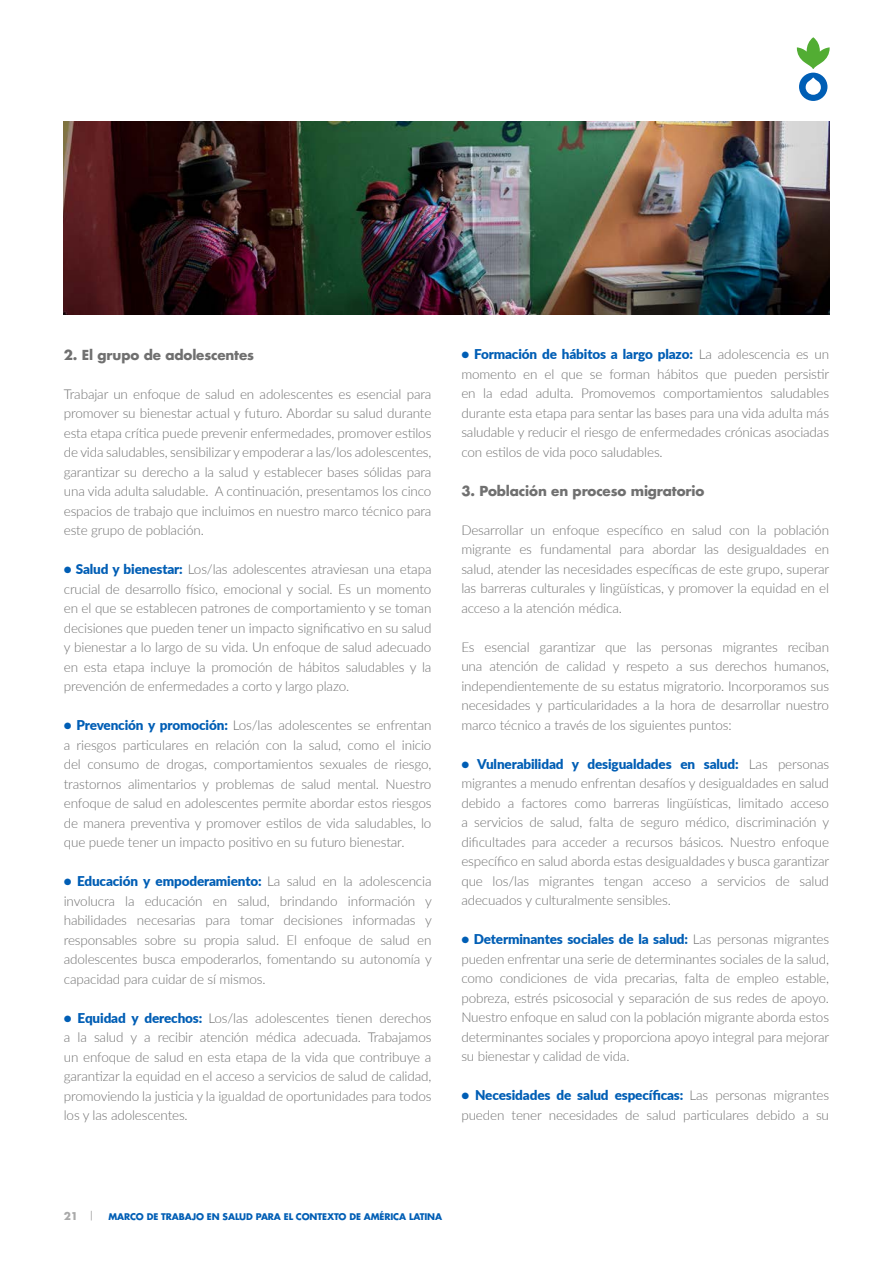
<style>
.page{position:relative;width:893px;height:1263px;background:#fff}
.page>*{position:absolute;margin:0;border:0;box-sizing:border-box;transform-origin:0 0}
.t1{font:300 13.5px/19.5px "Lato";letter-spacing:-.01em;color:#707070;text-align:justify}
.t2{font:700 13.5px "Futura LT Pro";letter-spacing:-.01em;color:#707070}
.t3{font:700 10.5px "Futura LT Pro";color:#a9a9a9}
.t4{font:700 9px "Futura LT Pro";letter-spacing:-.01em;color:#005eb5}
.s1{font-weight:900;color:#005eb5}
</style>
<div class="page">
<svg style="left:797px;top:37px;width:33px;height:64px"></svg>
<img style="left:64px;top:122px;width:765px;height:193px">
<p class="t2" style="left:64px;top:346px;width:192px">2. El grupo de adolescentes</p>
<p class="t1" style="left:64px;top:384px;width:369px">Trabajar un enfoque de salud en adolescentes es esencial para promover su bienestar actual y futuro. Abordar su salud durante esta etapa crítica puede prevenir enfermedades, promover estilos de vida saludables, sensibilizar y empoderar a las/los adolescentes, garantizar su derecho a la salud y establecer bases sólidas para una vida adulta saludable. A continuación, presentamos los cinco espacios de trabajo que incluimos en nuestro marco técnico para este grupo de población.</p>
<p class="t1" style="left:64px;top:559px;width:369px"><span class="s1">• Salud y bienestar:</span> Los/las adolescentes atraviesan una etapa crucial de desarrollo físico, emocional y social. Es un momento en el que se establecen patrones de comportamiento y se toman decisiones que pueden tener un impacto significativo en su salud y bienestar a lo largo de su vida. Un enfoque de salud adecuado en esta etapa incluye la promoción de hábitos saludables y la prevención de enfermedades a corto y largo plazo.</p>
<p class="t1" style="left:64px;top:715px;width:369px"><span class="s1">• Prevención y promoción:</span> Los/las adolescentes se enfrentan a riesgos particulares en relación con la salud, como el inicio del consumo de drogas, comportamientos sexuales de riesgo, trastornos alimentarios y problemas de salud mental. Nuestro enfoque de salud en adolescentes permite abordar estos riesgos de manera preventiva y promover estilos de vida saludables, lo que puede tener un impacto positivo en su futuro bienestar.</p>
<p class="t1" style="left:64px;top:871px;width:370px"><span class="s1">• Educación y empoderamiento:</span> La salud en la adolescencia involucra la educación en salud, brindando información y habilidades necesarias para tomar decisiones informadas y responsables sobre su propia salud. El enfoque de salud en adolescentes busca empoderarlos, fomentando su autonomía y capacidad para cuidar de sí mismos.</p>
<p class="t1" style="left:64px;top:1008px;width:369px"><span class="s1">• Equidad y derechos:</span> Los/las adolescentes tienen derechos a la salud y a recibir atención médica adecuada. Trabajamos un enfoque de salud en esta etapa de la vida que contribuye a garantizar la equidad en el acceso a servicios de salud de calidad, promoviendo la justicia y la igualdad de oportunidades para todos los y las adolescentes.</p>
<p class="t1" style="left:461px;top:344px;width:369px"><span class="s1">• Formación de hábitos a largo plazo:</span> La adolescencia es un momento en el que se forman hábitos que pueden persistir en la edad adulta. Promovemos comportamientos saludables durante esta etapa para sentar las bases para una vida adulta más saludable y reducir el riesgo de enfermedades crónicas asociadas con estilos de vida poco saludables.</p>
<p class="t2" style="left:461px;top:482px;width:244px">3. Población en proceso migratorio</p>
<p class="t1" style="left:461px;top:520px;width:369px">Desarrollar un enfoque específico en salud con la población migrante es fundamental para abordar las desigualdades en salud, atender las necesidades específicas de este grupo, superar las barreras culturales y lingüísticas, y promover la equidad en el acceso a la atención médica.</p>
<p class="t1" style="left:461px;top:637px;width:369px">Es esencial garantizar que las personas migrantes reciban una atención de calidad y respeto a sus derechos humanos, independientemente de su estatus migratorio. Incorporamos sus necesidades y particularidades a la hora de desarrollar nuestro marco técnico a través de los siguientes puntos:</p>
<p class="t1" style="left:461px;top:754px;width:369px"><span class="s1">• Vulnerabilidad y desigualdades en salud:</span> Las personas migrantes a menudo enfrentan desafíos y desigualdades en salud debido a factores como barreras lingüísticas, limitado acceso a servicios de salud, falta de seguro médico, discriminación y dificultades para acceder a recursos básicos. Nuestro enfoque específico en salud aborda estas desigualdades y busca garantizar que los/las migrantes tengan acceso a servicios de salud adecuados y culturalmente sensibles.</p>
<p class="t1" style="left:461px;top:929px;width:369px"><span class="s1">• Determinantes sociales de la salud:</span> Las personas migrantes pueden enfrentar una serie de determinantes sociales de la salud, como condiciones de vida precarias, falta de empleo estable, pobreza, estrés psicosocial y separación de sus redes de apoyo.<br>Nuestro enfoque en salud con la población migrante aborda estos determinantes sociales y proporciona apoyo integral para mejorar su bienestar y calidad de vida.</p>
<p class="t1" style="left:461px;top:1085px;width:369px"><span class="s1">• Necesidades de salud específicas:</span> Las personas migrantes pueden tener necesidades de salud particulares debido a su</p>
<p class="t3" style="left:64px;top:1209px;width:16px">21</p>
<p class="t4" style="left:108px;top:1211px;width:335px">MARCO DE TRABAJO EN SALUD PARA EL CONTEXTO DE AMÉRICA LATINA</p>
</div>
